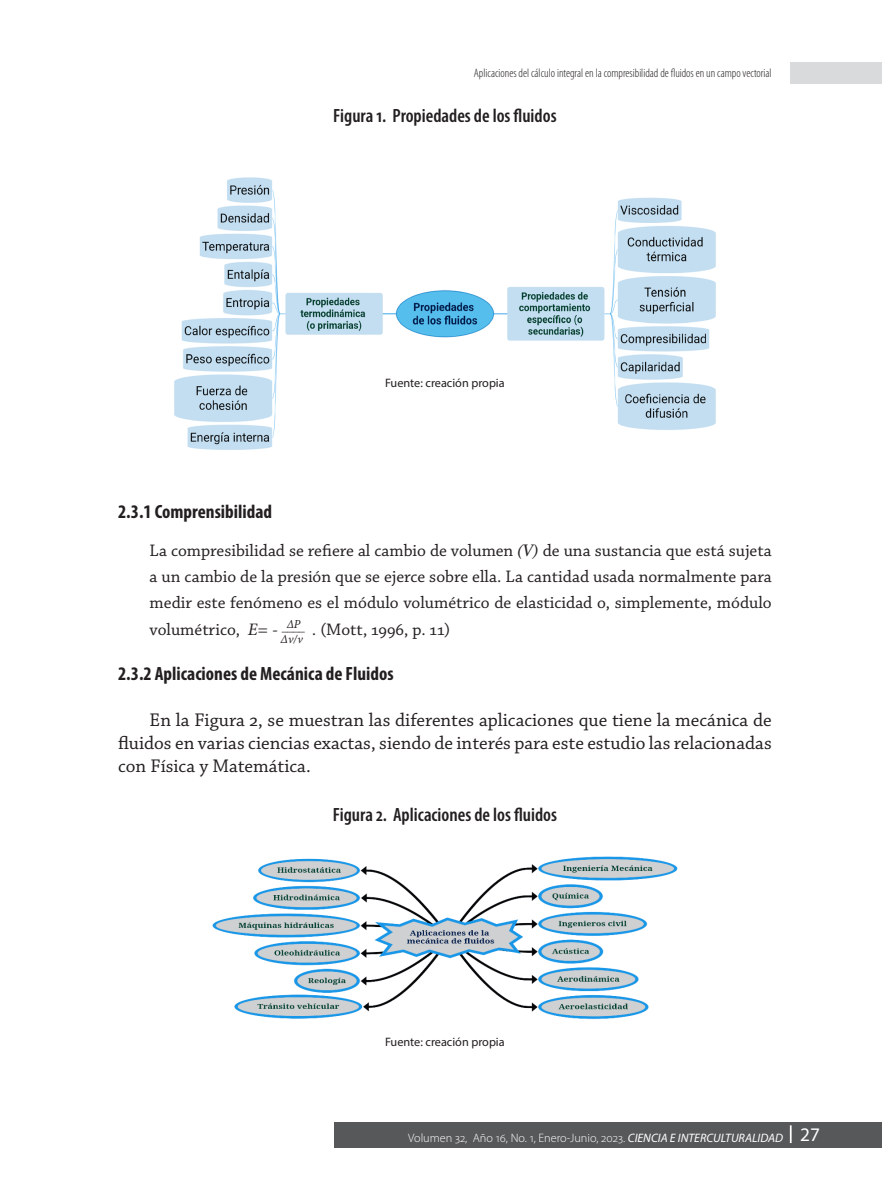
<style>
.page{position:relative;width:882px;height:1197px;background:#fff}
.page>*{position:absolute;margin:0;border:0;box-sizing:border-box;transform-origin:0 0}
.parrafo_02{font:19.25px/23.1px "Chaparral Pro";color:#231f20;text-align:justify}
.Titulo_Grafico{font:600 condensed 19.25px "Myriad Pro";color:#231f20}
.Titulo_03{font:700 condensed 19.25px "Myriad Pro";color:#231f20}
.Parrafo_Comentario{font:17.5px/26.2px "Chaparral Pro";color:#231f20;text-align:justify}
.t1{font:300 condensed 12.25px "Myriad Pro";color:#231f20}
.t2{font:300 12.25px "Myriad Pro";color:#fff}
.credito_fuente{font:12.25px "Myriad Pro";color:#231f20}
.parrafo_02-2{font:italic 12.25px "Minion Pro";color:#231f20}
.s1{font-family:"Athelas";font-style:italic}
.s2{font-family:"Minion Pro";font-style:italic}
.s3{font-weight:400;font-style:italic}
.s4{font-weight:400;font-size:19.25px}
</style>
<div class="page">
<div style="left:334px;top:1122px;width:548px;height:26px;background:#57585a"></div>
<div style="left:790px;top:62px;width:92px;height:21px;background:#d9dadc"></div>
<svg style="left:790px;top:1125px;width:2px;height:18px"></svg>
<img style="left:174px;top:177px;width:542px;height:273px">
<img style="left:212px;top:856px;width:466px;height:164px">
<p class="t1" style="left:474px;top:67px;width:299px">Aplicaciones del cálculo integral en la compresibilidad de fluidos en un campo vectorial</p>
<p class="Titulo_Grafico" style="left:333px;top:105px;width:225px">Figura 1. Propiedades de los fluidos</p>
<p class="credito_fuente" style="left:385px;top:375px;width:121px">Fuente: creación propia</p>
<p class="Titulo_03" style="left:118px;top:500px;width:155px">2.3.1 Comprensibilidad</p>
<p class="Parrafo_Comentario" style="left:150px;top:538px;width:624px">La compresibilidad se refiere al cambio de volumen <span class="s1">(V)</span> de una sustancia que está sujeta a un cambio de la presión que se ejerce sobre ella. La cantidad usada normalmente para medir este fenómeno es el módulo volumétrico de elasticidad o, simplemente, módulo volumétrico, <span class="s2">E= -</span> <sup>____</sup> <span class="s2">.</span> (Mott, 1996, p. 11)</p>
<p class="Titulo_03" style="left:118px;top:661px;width:277px">2.3.2 Aplicaciones de Mecánica de Fluidos</p>
<p class="parrafo_02" style="left:118px;top:709px;width:655px;text-indent:32px">En la Figura 2, se muestran las diferentes aplicaciones que tiene la mecánica de fluidos en varias ciencias exactas, siendo de interés para este estudio las relacionadas con Física y Matemática.</p>
<p class="Titulo_Grafico" style="left:333px;top:804px;width:226px">Figura 2. Aplicaciones de los fluidos</p>
<p class="parrafo_02-2" style="left:287px;top:616px;width:15px">∆P</p>
<p class="parrafo_02-2" style="left:281px;top:631px;width:24px">∆v/v</p>
<p class="credito_fuente" style="left:385px;top:1034px;width:121px">Fuente: creación propia</p>
<p class="t2" style="left:408px;top:1131px;width:413px">Volumen 32, Año 16, No. 1, Enero-Junio, 2023. <span class="s3">CIENCIA E INTERCULTURALIDAD</span> <span class="s4">27</span></p>
</div>
